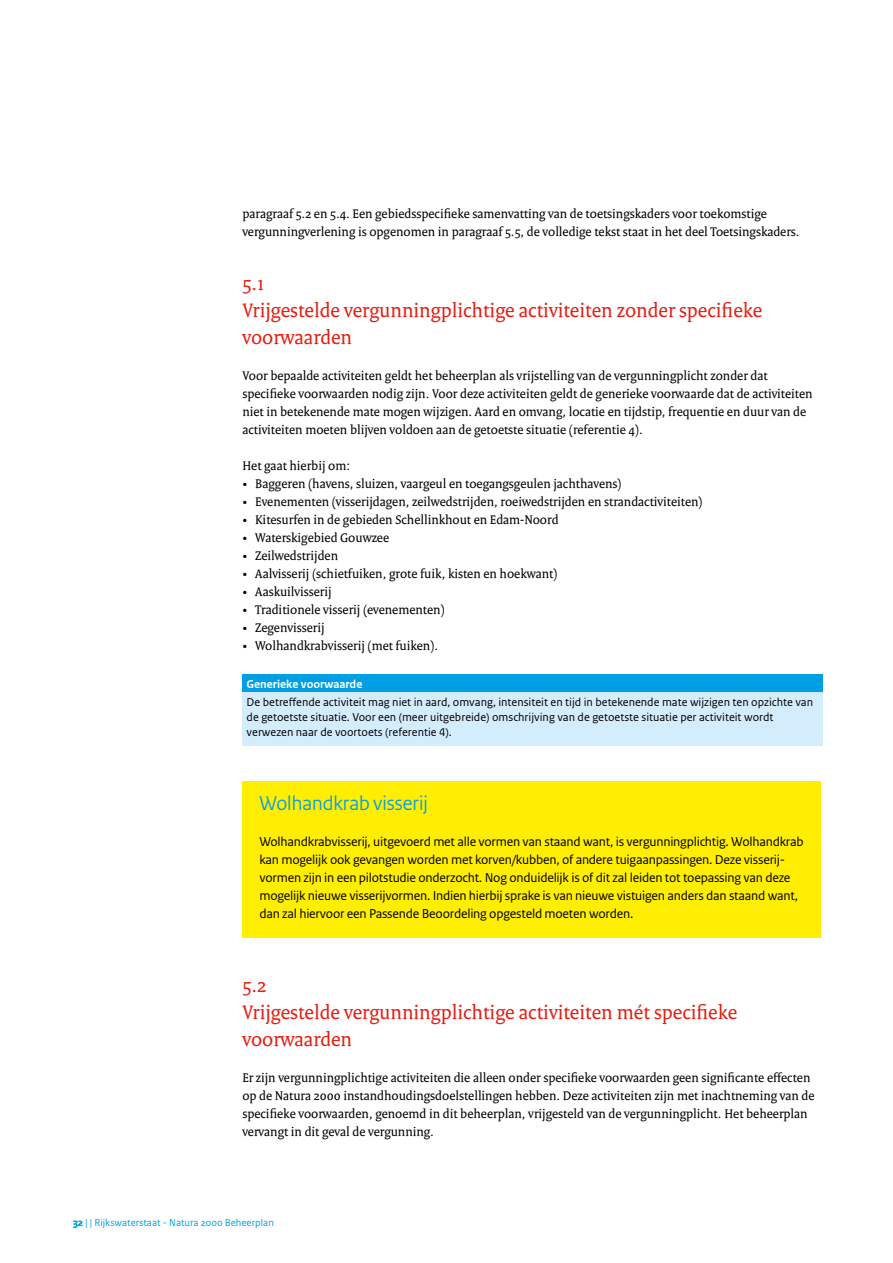
<style>
.page{position:relative;width:893px;height:1263px;background:#fff}
.page>*{position:absolute;margin:0;border:0;box-sizing:border-box;transform-origin:0 0}
.t1{font:21px/27px "Rijksoverheid Serif";color:#e41f13}
.t2{font:21px "Rijksoverheid Sans Heading";color:#009fe3}
.t3{font:13.5px/18px "Rijksoverheid Serif";color:#000}
.t4{font:13.5px/18px "Rijksoverheid Sans Text";letter-spacing:-.015em;color:#000}
.t5{font:12px/15px "Rijksoverheid Sans Text";color:#000}
.t6{font:700 12px "Rijksoverheid Sans Text";color:#fff}
.t7{font:10.5px "Rijksoverheid Sans Text";color:#009fe3}
.s1{font-weight:700}
</style>
<div class="page">
<div style="left:242px;top:674px;width:581px;height:18px;background:#009fe3"></div>
<div style="left:242px;top:692px;width:581px;height:53px;background:#d4edfc"></div>
<div style="left:242px;top:782px;width:579px;height:156px;background:#fe0"></div>
<p class="t3" style="left:242px;top:204px;width:559px">paragraaf 5.2 en 5.4. Een gebiedsspecifieke samenvatting van de toetsingskaders voor toekomstige vergunningverlening is opgenomen in paragraaf 5.5, de volledige tekst staat in het deel Toetsingskaders.</p>
<h1 class="t1" style="left:242px;top:269px;width:521px">5.1<br>Vrijgestelde vergunningplichtige activiteiten zonder specifieke voorwaarden</h1>
<p class="t3" style="left:242px;top:366px;width:572px">Voor bepaalde activiteiten geldt het beheerplan als vrijstelling van de vergunningplicht zonder dat specifieke voorwaarden nodig zijn. Voor deze activiteiten geldt de generieke voorwaarde dat de activiteiten niet in betekenende mate mogen wijzigen. Aard en omvang, locatie en tijdstip, frequentie en duur van de activiteiten moeten blijven voldoen aan de getoetste situatie (referentie 4).</p>
<p class="t3" style="left:242px;top:456px;width:109px">Het gaat hierbij om:</p>
<p class="t3" style="left:242px;top:474px;width:381px">• Baggeren (havens, sluizen, vaargeul en toegangsgeulen jachthavens)</p>
<p class="t3" style="left:242px;top:492px;width:462px">• Evenementen (visserijdagen, zeilwedstrijden, roeiwedstrijden en strandactiviteiten)</p>
<p class="t3" style="left:242px;top:510px;width:318px">• Kitesurfen in de gebieden Schellinkhout en Edam-Noord</p>
<p class="t3" style="left:242px;top:528px;width:148px">• Waterskigebied Gouwzee</p>
<p class="t3" style="left:242px;top:546px;width:97px">• Zeilwedstrijden</p>
<p class="t3" style="left:242px;top:564px;width:317px">• Aalvisserij (schietfuiken, grote fuik, kisten en hoekwant)</p>
<p class="t3" style="left:242px;top:582px;width:91px">• Aaskuilvisserij</p>
<p class="t3" style="left:242px;top:600px;width:204px">• Traditionele visserij (evenementen)</p>
<p class="t3" style="left:242px;top:618px;width:84px">• Zegenvisserij</p>
<p class="t3" style="left:242px;top:636px;width:197px">• Wolhandkrabvisserij (met fuiken).</p>
<p class="t6" style="left:247px;top:677px;width:117px">Generieke voorwaarde</p>
<p class="t5" style="left:247px;top:695px;width:568px">De betreffende activiteit mag niet in aard, omvang, intensiteit en tijd in betekenende mate wijzigen ten opzichte van de getoetste situatie. Voor een (meer uitgebreide) omschrijving van de getoetste situatie per activiteit wordt verwezen naar de voortoets (referentie 4).</p>
<h1 class="t2" style="left:259px;top:791px;width:170px">Wolhandkrab visserij</h1>
<p class="t4" style="left:259px;top:833px;width:546px">Wolhandkrabvisserij, uitgevoerd met alle vormen van staand want, is vergunningplichtig. Wolhandkrab kan mogelijk ook gevangen worden met korven/kubben, of andere tuigaanpassingen. Deze visserij&shy;vormen zijn in een pilotstudie onderzocht. Nog onduidelijk is of dit zal leiden tot toepassing van deze mogelijk nieuwe visserijvormen. Indien hierbij sprake is van nieuwe vistuigen anders dan staand want, dan zal hiervoor een Passende Beoordeling opgesteld moeten worden.</p>
<h1 class="t1" style="left:242px;top:971px;width:496px">5.2<br>Vrijgestelde vergunningplichtige activiteiten mét specifieke voorwaarden</h1>
<p class="t3" style="left:242px;top:1068px;width:574px">Er zijn vergunningplichtige activiteiten die alleen onder specifieke voorwaarden geen significante effecten op de Natura 2000 instandhoudingsdoelstellingen hebben. Deze activiteiten zijn met inachtneming van de specifieke voorwaarden, genoemd in dit beheerplan, vrijgesteld van de vergunningplicht. Het beheerplan vervangt in dit geval de vergunning.</p>
<p class="t7" style="left:73px;top:1216px;width:202px"><span class="s1">32</span> | | Rijkswaterstaat - Natura 2000 Beheerplan</p>
</div>
